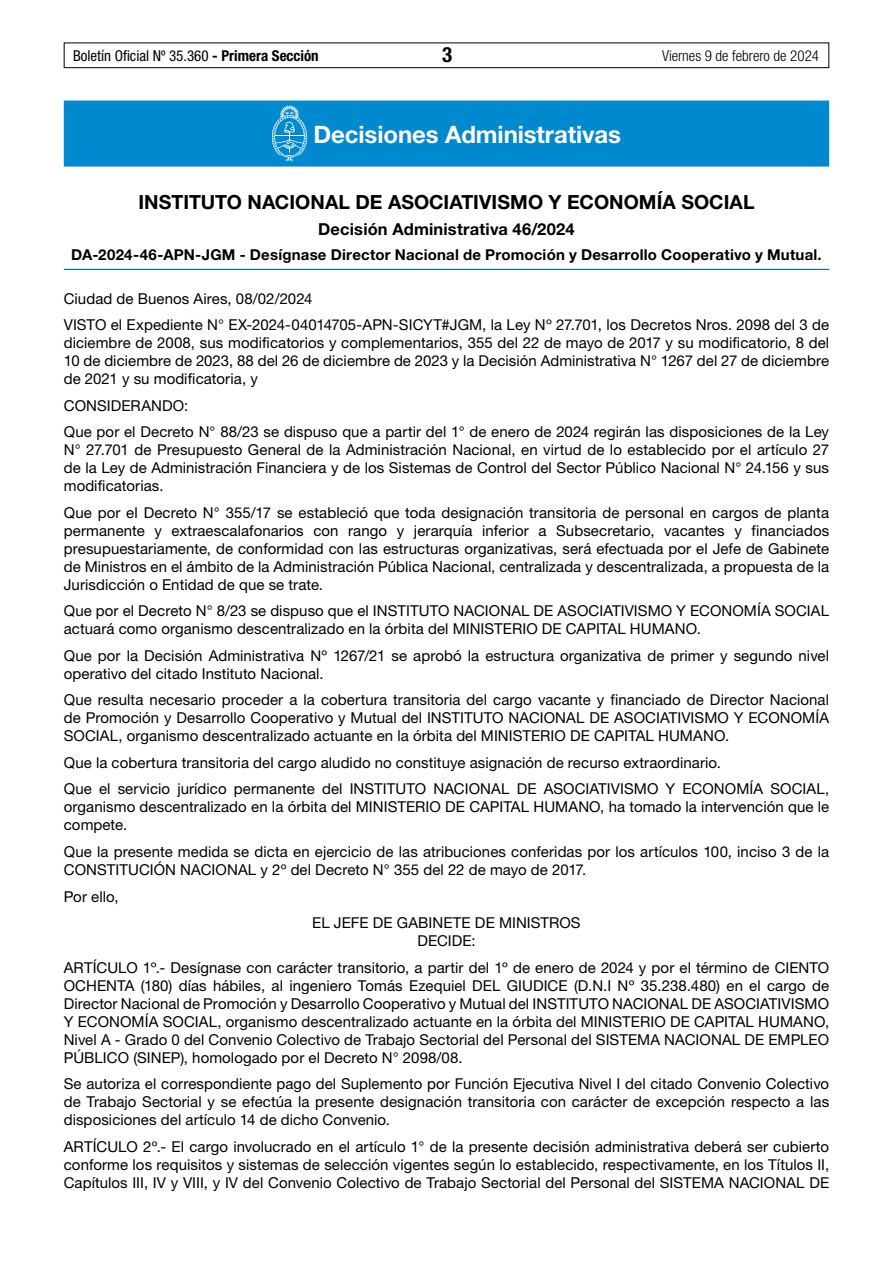
<style>
.page{position:relative;width:893px;height:1263px;background:#fff}
.page>*{position:absolute;margin:0;border:0;box-sizing:border-box;transform-origin:0 0}
.t1{font:700 24px "Helvetica Neue LT Std";letter-spacing:-.005em;color:#fff}
.t2{font:700 condensed 21px "Helvetica Neue LT Std";color:#000}
.t3{font:700 19.5px "Helvetica Neue LT Std";color:#000}
.t4{font:700 16.5px "Helvetica Neue LT Std";letter-spacing:.01em;color:#000}
.t5{font:15px/18px "Helvetica Neue LT Std";letter-spacing:.005em;color:#000}
.t6{font:700 15px "Helvetica Neue LT Std";letter-spacing:.015em;color:#000}
.t7{font:condensed 15px "Helvetica Neue LT Std";color:#000}
.t8{font:300 condensed 15px "Helvetica Neue LT Std";color:#000}
.s1{font-weight:700}
</style>
<div class="page">
<div style="left:64px;top:43px;width:765px;height:25px;border:1px solid #000"></div>
<div style="left:64px;top:101px;width:765px;height:66px;background:#0089cf"></div>
<hr style="left:64px;top:269px;width:765px;height:1px;background:#0066b3">
<svg style="left:272px;top:105px;width:35px;height:56px"></svg>
<p class="t7" style="left:73px;top:47px;width:247px">Boletín Oficial Nº 35.360 <span class="s1">- Primera Sección</span></p>
<h2 class="t2" style="left:442px;top:42px;width:12px">3</h2>
<p class="t8" style="left:662px;top:47px;width:159px">Viernes 9 de febrero de 2024</p>
<h1 class="t1" style="left:314px;top:120px;width:309px">Decisiones Administrativas</h1>
<h3 class="t3" style="left:138px;top:190px;width:618px">INSTITUTO NACIONAL DE ASOCIATIVISMO Y ECONOMÍA SOCIAL</h3>
<p class="t4" style="left:318px;top:219px;width:258px">Decisión Administrativa 46/2024</p>
<p class="t6" style="left:71px;top:246px;width:752px">DA-2024-46-APN-JGM - Desígnase Director Nacional de Promoción y Desarrollo Cooperativo y Mutual.</p>
<p class="t5" style="left:64px;top:285px;width:767px;line-height:26.5px">Ciudad de Buenos Aires, 08/02/2024<br>VISTO el Expediente N° EX-2024-04014705-APN-SICYT#JGM, la Ley Nº 27.701, los Decretos Nros. 2098 del 3 de</p>
<p class="t5" style="left:64px;top:334px;width:767px;text-align:justify">diciembre de 2008, sus modificatorios y complementarios, 355 del 22 de mayo de 2017 y su modificatorio, 8 del 10 de diciembre de 2023, 88 del 26 de diciembre de 2023 y la Decisión Administrativa N° 1267 del 27 de diciembre de 2021 y su modificatoria, y</p>
<p class="t5" style="left:64px;top:392px;width:767px;line-height:26.5px">CONSIDERANDO:<br>Que por el Decreto N° 88/23 se dispuso que a partir del 1° de enero de 2024 regirán las disposiciones de la Ley</p>
<p class="t5" style="left:64px;top:441px;width:767px;text-align:justify">N° 27.701 de Presupuesto General de la Administración Nacional, en virtud de lo establecido por el artículo 27 de la Ley de Administración Financiera y de los Sistemas de Control del Sector Público Nacional N° 24.156 y sus modificatorias.</p>
<p class="t5" style="left:64px;top:503px;width:767px;text-align:justify">Que por el Decreto N° 355/17 se estableció que toda designación transitoria de personal en cargos de planta permanente y extraescalafonarios con rango y jerarquía inferior a Subsecretario, vacantes y financiados presupuestariamente, de conformidad con las estructuras organizativas, será efectuada por el Jefe de Gabinete de Ministros en el ámbito de la Administración Pública Nacional, centralizada y descentralizada, a propuesta de la Jurisdicción o Entidad de que se trate.</p>
<p class="t5" style="left:64px;top:602px;width:767px">Que por el Decreto N° 8/23 se dispuso que el INSTITUTO NACIONAL DE ASOCIATIVISMO Y ECONOMÍA SOCIAL actuará como organismo descentralizado en la órbita del MINISTERIO DE CAPITAL HUMANO.</p>
<p class="t5" style="left:64px;top:646px;width:767px">Que por la Decisión Administrativa Nº 1267/21 se aprobó la estructura organizativa de primer y segundo nivel operativo del citado Instituto Nacional.</p>
<p class="t5" style="left:64px;top:691px;width:767px;text-align:justify">Que resulta necesario proceder a la cobertura transitoria del cargo vacante y financiado de Director Nacional de Promoción y Desarrollo Cooperativo y Mutual del INSTITUTO NACIONAL DE ASOCIATIVISMO Y ECONOMÍA SOCIAL, organismo descentralizado actuante en la órbita del MINISTERIO DE CAPITAL HUMANO.</p>
<p class="t5" style="left:64px;top:749px;width:767px;line-height:26.5px">Que la cobertura transitoria del cargo aludido no constituye asignación de recurso extraordinario.<br>Que el servicio jurídico permanente del INSTITUTO NACIONAL DE ASOCIATIVISMO Y ECONOMÍA SOCIAL,</p>
<p class="t5" style="left:64px;top:798px;width:767px">organismo descentralizado en la órbita del MINISTERIO DE CAPITAL HUMANO, ha tomado la intervención que le compete.</p>
<p class="t5" style="left:64px;top:842px;width:767px">Que la presente medida se dicta en ejercicio de las atribuciones conferidas por los artículos 100, inciso 3 de la<br>CONSTITUCIÓN NACIONAL y 2º del Decreto N° 355 del 22 de mayo de 2017.</p>
<p class="t5" style="left:64px;top:887px;width:56px">Por ello,</p>
<p class="t5" style="left:312px;top:913px;width:270px;text-align:center">EL JEFE DE GABINETE DE MINISTROS<br>DECIDE:</p>
<p class="t5" style="left:64px;top:958px;width:767px;text-align:justify">ARTÍCULO 1º.- Desígnase con carácter transitorio, a partir del 1º de enero de 2024 y por el término de CIENTO OCHENTA (180) días hábiles, al ingeniero Tomás Ezequiel DEL GIUDICE (D.N.I Nº 35.238.480) en el cargo de Director Nacional de Promoción y Desarrollo Cooperativo y Mutual del INSTITUTO NACIONAL DE ASOCIATIVISMO Y ECONOMÍA SOCIAL, organismo descentralizado actuante en la órbita del MINISTERIO DE CAPITAL HUMANO, Nivel A - Grado 0 del Convenio Colectivo de Trabajo Sectorial del Personal del SISTEMA NACIONAL DE EMPLEO PÚBLICO (SINEP), homologado por el Decreto N° 2098/08.</p>
<p class="t5" style="left:64px;top:1074px;width:767px;text-align:justify">Se autoriza el correspondiente pago del Suplemento por Función Ejecutiva Nivel I del citado Convenio Colectivo de Trabajo Sectorial y se efectúa la presente designación transitoria con carácter de excepción respecto a las disposiciones del artículo 14 de dicho Convenio.</p>
<p class="t5" style="left:64px;top:1137px;width:767px;text-align:justify">ARTÍCULO 2º.- El cargo involucrado en el artículo 1° de la presente decisión administrativa deberá ser cubierto conforme los requisitos y sistemas de selección vigentes según lo establecido, respectivamente, en los Títulos II, Capítulos III, IV y VIII, y IV del Convenio Colectivo de Trabajo Sectorial del Personal del SISTEMA NACIONAL DE</p>
</div>
